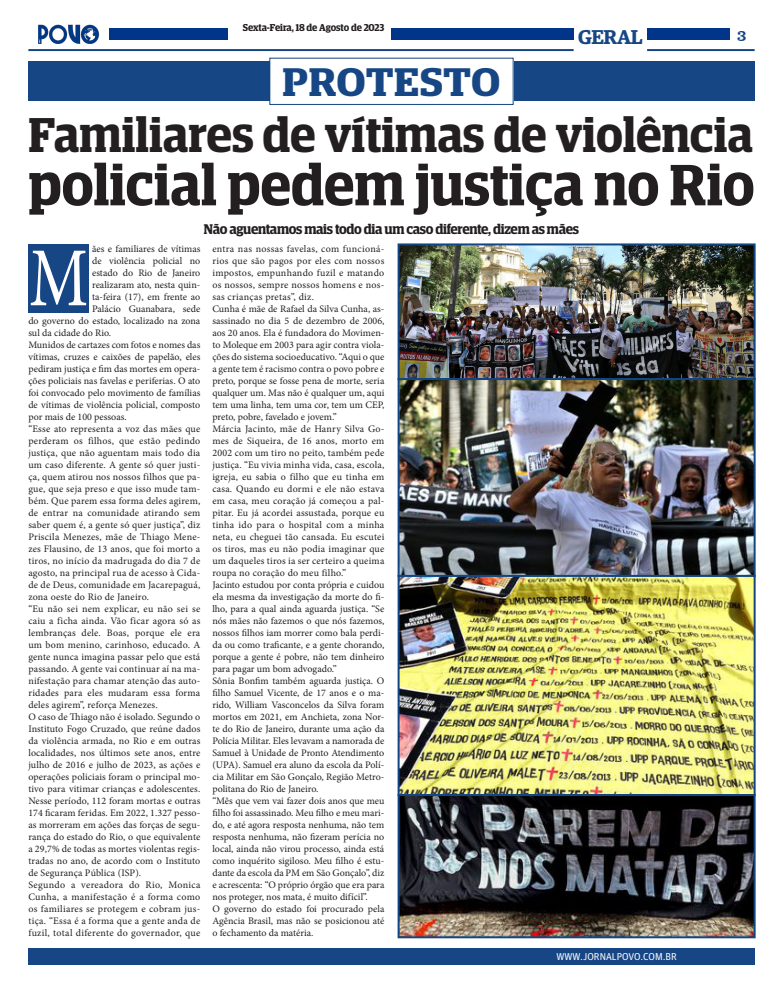
<style>
.page{position:relative;width:783px;height:993px;background:#fff}
.page>*{position:absolute;margin:0;border:0;box-sizing:border-box;transform-origin:0 0}
.t1{font:83.8px "Minion Pro";color:#fff;scale:.79 1}
.t2{font:600 58.2px "Guardian Egyptian Display";color:#231f20}
.t3{font:600 48.9px "Guardian Egyptian Display";color:#231f20}
.t4{font:600 40px "Guardian Egyptian Display";color:#174685;scale:1.1 1}
.t5{font:600 20px "Guardian Egyptian";letter-spacing:-.02em;color:#174685}
.t6{font:16px "Clarendon BT";color:#174685}
.t7{font:600 14px "Guardian Egyptian Display";letter-spacing:-.02em;color:#231f20}
.t8{font:10px/12px "Minion Pro";color:#231f20;text-align:justify}
.t9{font:600 10px "Guardian Egyptian Display";letter-spacing:-.005em;color:#231f20}
.t10{font:10px "Guardian Agate Sans G1 D Regular";color:#fff}
</style>
<div class="page">
<div style="left:28px;top:947px;width:726px;height:17px;background:#174685"></div>
<img style="left:38px;top:24px;width:62px;height:20px">
<div style="left:391px;top:28px;width:182px;height:12px;background:#003589"></div>
<div style="left:647px;top:28px;width:82px;height:12px;background:#003589"></div>
<hr style="left:647px;top:49px;width:107px;height:2px;background:#174685">
<hr style="left:28px;top:49px;width:545px;height:2px;background:#174685">
<div style="left:109px;top:28px;width:118px;height:12px;background:#003589"></div>
<div style="left:28px;top:61px;width:726px;height:40px;background:#174685"></div>
<div style="left:270px;top:58px;width:243px;height:46px;background:#fff"></div>
<div style="left:269px;top:58px;width:244px;height:47px;border:1px solid #114682"></div>
<div style="left:28px;top:244px;width:61px;height:68px;background:#174685"></div>
<img style="left:400px;top:246px;width:352px;height:688px">
<div style="left:397px;top:243px;width:358px;height:137px;border:2px solid #114683"></div>
<div style="left:397px;top:378px;width:358px;height:198px;border:2px solid #114683"></div>
<div style="left:397px;top:574px;width:358px;height:221px;border:2px solid #114683"></div>
<div style="left:397px;top:793px;width:358px;height:144px;border:2px solid #114683"></div>
<p class="t9" style="left:243px;top:22px;width:143px">Sexta-Feira, 18 de Agosto de 2023</p>
<p class="t4" style="left:282px;top:60px;width:199px">PROTESTO</p>
<h3 class="t5" style="left:578px;top:22px;width:66px">GERAL</h3>
<h3 class="t6" style="left:736px;top:25px;width:11px">3</h3>
<p class="t3" style="left:28px;top:108px;width:726px">Familiares de vítimas de violência</p>
<p class="t2" style="left:28px;top:153px;width:727px">policial pedem justiça no Rio</p>
<p class="t8" style="left:92px;top:242px;width:110px">ães e familiares de vítimas</p>
<p class="t8" style="left:92px;top:254px;width:110px">de violência policial no</p>
<p class="t8" style="left:92px;top:266px;width:110px">estado do Rio de Janeiro</p>
<p class="t8" style="left:92px;top:278px;width:110px">realizaram ato, nesta quin-</p>
<p class="t8" style="left:92px;top:290px;width:110px">ta-feira (17), em frente ao</p>
<p class="t8" style="left:92px;top:302px;width:110px">Palácio Guanabara, sede</p>
<p class="t8" style="left:28px;top:314px;width:173px">do governo do estado, localizado na zona</p>
<p class="t8" style="left:28px;top:326px;width:84px">sul da cidade do Rio.</p>
<p class="t8" style="left:28px;top:338px;width:173px">Munidos de cartazes com fotos e nomes das vítimas, cruzes e caixões de papelão, eles pediram justiça e fim das mortes em opera&shy;ções policiais nas favelas e periferias. O ato foi convocado pelo movimento de famílias de vítimas de violência policial, composto por mais de 100 pessoas.</p>
<p class="t8" style="left:28px;top:422px;width:173px">“Esse ato representa a voz das mães que perderam os filhos, que estão pedindo justiça, que não aguentam mais todo dia um caso diferente. A gente só quer justi&shy;ça, quem atirou nos nossos filhos que pa&shy;gue, que seja preso e que isso mude tam&shy;bém. Que parem essa forma deles agirem, de entrar na comunidade atirando sem saber quem é, a gente só quer justiça”, diz Priscila Menezes, mãe de Thiago Mene&shy;zes Flausino, de 13 anos, que foi morto a tiros, no início da madrugada do dia 7 de agosto, na principal rua de acesso à Cida&shy;de de Deus, comunidade em Jacarepaguá, zona oeste do Rio de Janeiro.</p>
<p class="t8" style="left:28px;top:602px;width:173px">“Eu não sei nem explicar, eu não sei se caiu a ficha ainda. Vão ficar agora só as lembranças dele. Boas, porque ele era um bom menino, carinhoso, educado. A gente nunca imagina passar pelo que está passando. A gente vai continuar aí na ma&shy;nifestação para chamar atenção das auto&shy;ridades para eles mudaram essa forma deles agirem”, reforça Menezes.</p>
<p class="t8" style="left:28px;top:710px;width:173px">O caso de Thiago não é isolado. Segundo o Instituto Fogo Cruzado, que reúne dados da violência armada, no Rio e em outras localidades, nos últimos sete anos, entre julho de 2016 e julho de 2023, as ações e operações policiais foram o principal mo&shy;tivo para vitimar crianças e adolescentes.<br>Nesse período, 112 foram mortas e outras 174 ficaram feridas. Em 2022, 1.327 pesso&shy;as morreram em ações das forças de segu&shy;rança do estado do Rio, o que equivalente a 29,7% de todas as mortes violentas regis&shy;tradas no ano, de acordo com o Instituto de Segurança Pública (ISP).</p>
<p class="t8" style="left:28px;top:878px;width:173px">Segundo a vereadora do Rio, Monica Cunha, a manifestação é a forma como os familiares se protegem e cobram jus&shy;tiça. “Essa é a forma que a gente anda de fuzil, total diferente do governador, que</p>
<p class="t7" style="left:204px;top:221px;width:376px">Não aguentamos mais todo dia um caso diferente, dizem as mães</p>
<p class="t8" style="left:212px;top:242px;width:173px">entra nas nossas favelas, com funcioná&shy;rios que são pagos por eles com nossos impostos, empunhando fuzil e matando os nossos, sempre nossos homens e nos&shy;sas crianças pretas”, diz.</p>
<p class="t8" style="left:212px;top:302px;width:173px">Cunha é mãe de Rafael da Silva Cunha, as&shy;sassinado no dia 5 de dezembro de 2006, aos 20 anos. Ela é fundadora do Movimen&shy;to Moleque em 2003 para agir contra viola&shy;ções do sistema socioeducativo. “Aqui o que a gente tem é racismo contra o povo pobre e preto, porque se fosse pena de morte, seria qualquer um. Mas não é qualquer um, aqui tem uma linha, tem uma cor, tem um CEP, preto, pobre, favelado e jovem.”</p>
<p class="t8" style="left:212px;top:422px;width:173px">Márcia Jacinto, mãe de Hanry Silva Go&shy;mes de Siqueira, de 16 anos, morto em 2002 com um tiro no peito, também pede justiça. “Eu vivia minha vida, casa, escola, igreja, eu sabia o filho que eu tinha em casa. Quando eu dormi e ele não estava em casa, meu coração já começou a pal&shy;pitar. Eu já acordei assustada, porque eu tinha ido para o hospital com a minha neta, eu cheguei tão cansada. Eu escutei os tiros, mas eu não podia imaginar que um daqueles tiros ia ser certeiro a queima roupa no coração do meu filho.”</p>
<p class="t8" style="left:212px;top:578px;width:173px">Jacinto estudou por conta própria e cuidou ela mesma da investigação da morte do fi&shy;lho, para a qual ainda aguarda justiça. “Se nós mães não fazemos o que nós fazemos, nossos filhos iam morrer como bala perdi&shy;da ou como traficante, e a gente chorando, porque a gente é pobre, não tem dinheiro para pagar um bom advogado.”</p>
<p class="t8" style="left:212px;top:674px;width:173px">Sônia Bonfim também aguarda justiça. O filho Samuel Vicente, de 17 anos e o ma&shy;rido, William Vasconcelos da Silva foram mortos em 2021, em Anchieta, zona Nor&shy;te do Rio de Janeiro, durante uma ação da Polícia Militar. Eles levavam a namorada de Samuel à Unidade de Pronto Atendimento (UPA). Samuel era aluno da escola da Polí&shy;cia Militar em São Gonçalo, Região Metro&shy;politana do Rio de Janeiro.</p>
<p class="t8" style="left:212px;top:794px;width:173px">“Mês que vem vai fazer dois anos que meu filho foi assassinado. Meu filho e meu mari&shy;do, e até agora resposta nenhuma, não tem resposta nenhuma, não fizeram perícia no local, ainda não virou processo, ainda está como inquérito sigiloso. Meu filho é estu&shy;dante da escola da PM em São Gonçalo”, diz e acrescenta: “O próprio órgão que era para nos proteger, nos mata, é muito difícil”.</p>
<p class="t8" style="left:212px;top:902px;width:173px">O governo do estado foi procurado pela Agência Brasil, mas não se posicionou até o fechamento da matéria.</p>
<p class="t1" style="left:29px;top:222px;width:76px">M</p>
<p class="t10" style="left:556px;top:949px;width:122px">WWW.JORNALPOVO.COM.BR</p>
</div>
